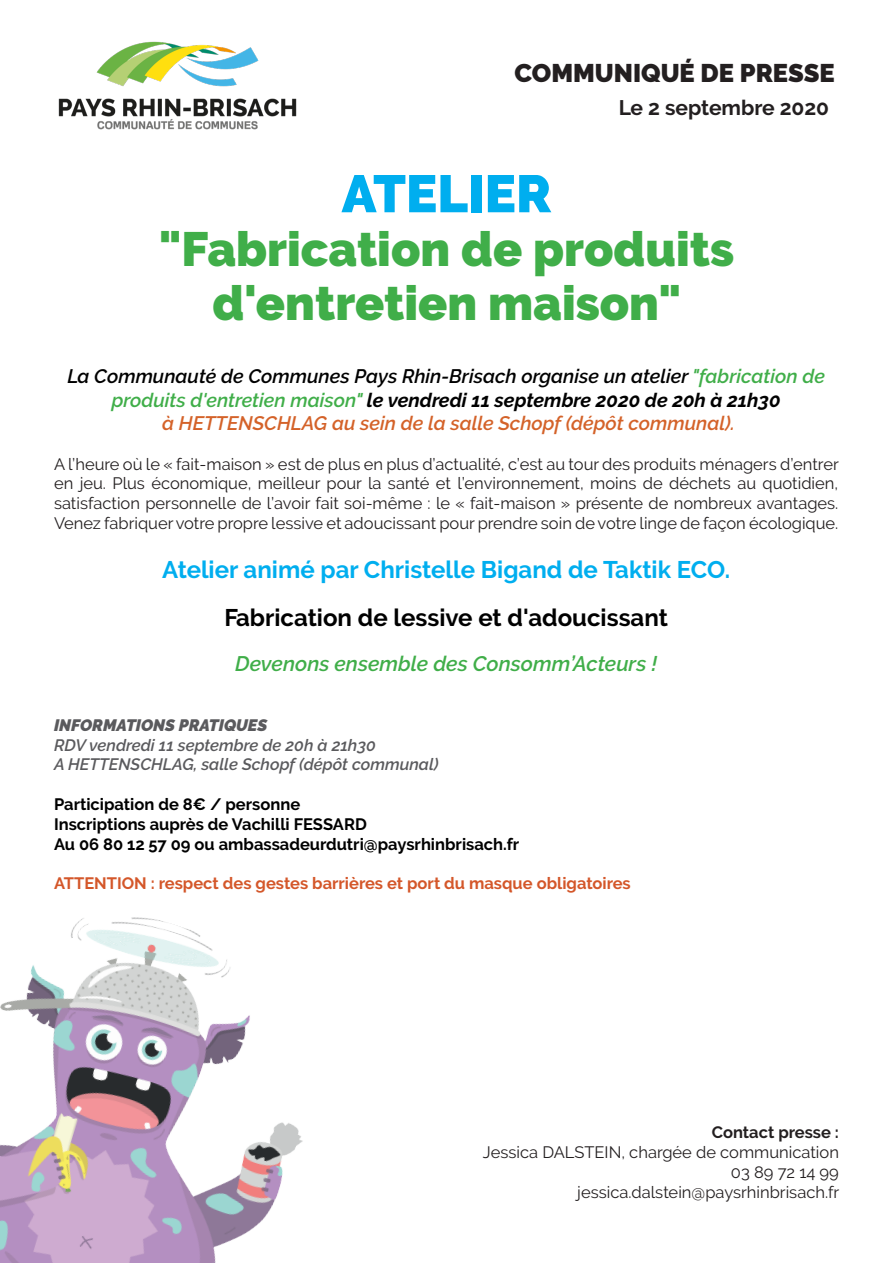
<style>
.page{position:relative;width:893px;height:1263px;background:#fff}
.page>*{position:absolute;margin:0;border:0;box-sizing:border-box;transform-origin:0 0}
.t1{font:900 52.5px "Raleway";color:#00aeef}
.t2{font:900 48px/54px "Raleway";color:#40ae49;text-align:center}
.t3{font:900 25.5px "Raleway";color:#231f20}
.t4{font:700 24px "Raleway";color:#00aeef}
.t5{font:700 24px "Raleway";color:#000}
.t6{font:italic 600 21px "Raleway";color:#40ae49}
.t7{font:700 21px "Raleway";color:#231f20}
.t8{font:italic 600 19.5px/23.4px "Raleway";color:#000;text-align:center}
.t9{font:italic 600 19.5px "Raleway";color:#d46229}
.t10{font:16.5px/19.8px "Raleway";color:#231f20;text-align:justify}
.t11{font:700 16.5px "Raleway";color:#000}
.t12{font:italic 600 16.5px "Raleway";color:#5a5a5d}
.t13{font:700 16.5px "Raleway";color:#d4572a}
.t14{font:italic 900 16.5px "Raleway";color:#5a5a5d}
.t15{font:700 16.5px "Raleway";color:#231f20}
.s1{color:#40ae49}
.s2{font-weight:700}
</style>
<div class="page">
<img style="left:58px;top:41px;width:239px;height:89px">
<img style="left:0;top:917px;width:303px;height:346px">
<p class="t3" style="left:514px;top:58px;width:322px">COMMUNIQUÉ DE PRESSE</p>
<p class="t7" style="left:619px;top:96px;width:212px">Le 2 septembre 2020</p>
<p class="t1" style="left:342px;top:163px;width:211px">ATELIER</p>
<p class="t2" style="left:159px;top:223px;width:577px">"Fabrication de produits d'entretien maison"</p>
<p class="t8" style="left:67px;top:365px;width:759px">La Communauté de Communes Pays Rhin-Brisach organise un atelier <span class="s1">"fabrication de produits d'entretien maison"</span> <span class="s2">le vendredi 11 septembre 2020 de 20h à 21h30</span></p>
<p class="t9" style="left:162px;top:412px;width:574px">à HETTENSCHLAG au sein de la salle Schopf (dépôt communal).</p>
<p class="t10" style="left:54px;top:454px;width:786px">A l’heure où le « fait-maison » est de plus en plus d’actualité, c’est au tour des produits ménagers d’entrer en jeu. Plus économique, meilleur pour la santé et l’environnement, moins de déchets au quotidien, satisfaction personnelle de l’avoir fait soi-même : le « fait-maison » présente de nombreux avantages.<br>Venez fabriquer votre propre lessive et adoucissant pour prendre soin de votre linge de façon écologique.</p>
<p class="t4" style="left:162px;top:555px;width:570px">Atelier animé par Christelle Bigand de Taktik ECO.</p>
<p class="t5" style="left:224px;top:604px;width:445px">Fabrication de lessive et d'adoucissant</p>
<p class="t6" style="left:235px;top:652px;width:423px">Devenons ensemble des Consomm’Acteurs !</p>
<p class="t14" style="left:54px;top:715px;width:215px">INFORMATIONS PRATIQUES</p>
<p class="t12" style="left:54px;top:735px;width:323px">RDV vendredi 11 septembre de 20h à 21h30</p>
<p class="t12" style="left:54px;top:755px;width:386px">A HETTENSCHLAG, salle Schopf (dépôt communal)</p>
<p class="t11" style="left:54px;top:795px;width:248px">Participation de 8€ / personne</p>
<p class="t11" style="left:54px;top:814px;width:314px">Inscriptions auprès de Vachilli FESSARD</p>
<p class="t11" style="left:54px;top:834px;width:467px">Au 06 80 12 57 09 ou ambassadeurdutri@paysrhinbrisach.fr</p>
<p class="t13" style="left:54px;top:874px;width:578px">ATTENTION : respect des gestes barrières et port du masque obligatoires</p>
<p class="t15" style="left:712px;top:1123px;width:129px">Contact presse :</p>
<p class="t10" style="left:483px;top:1142px;width:358px">Jessica DALSTEIN, chargée de communication</p>
<p class="t10" style="left:731px;top:1162px;width:110px">03 89 72 14 99</p>
<p class="t10" style="left:577px;top:1182px;width:264px">jessica.dalstein@paysrhinbrisach.fr</p>
</div>
